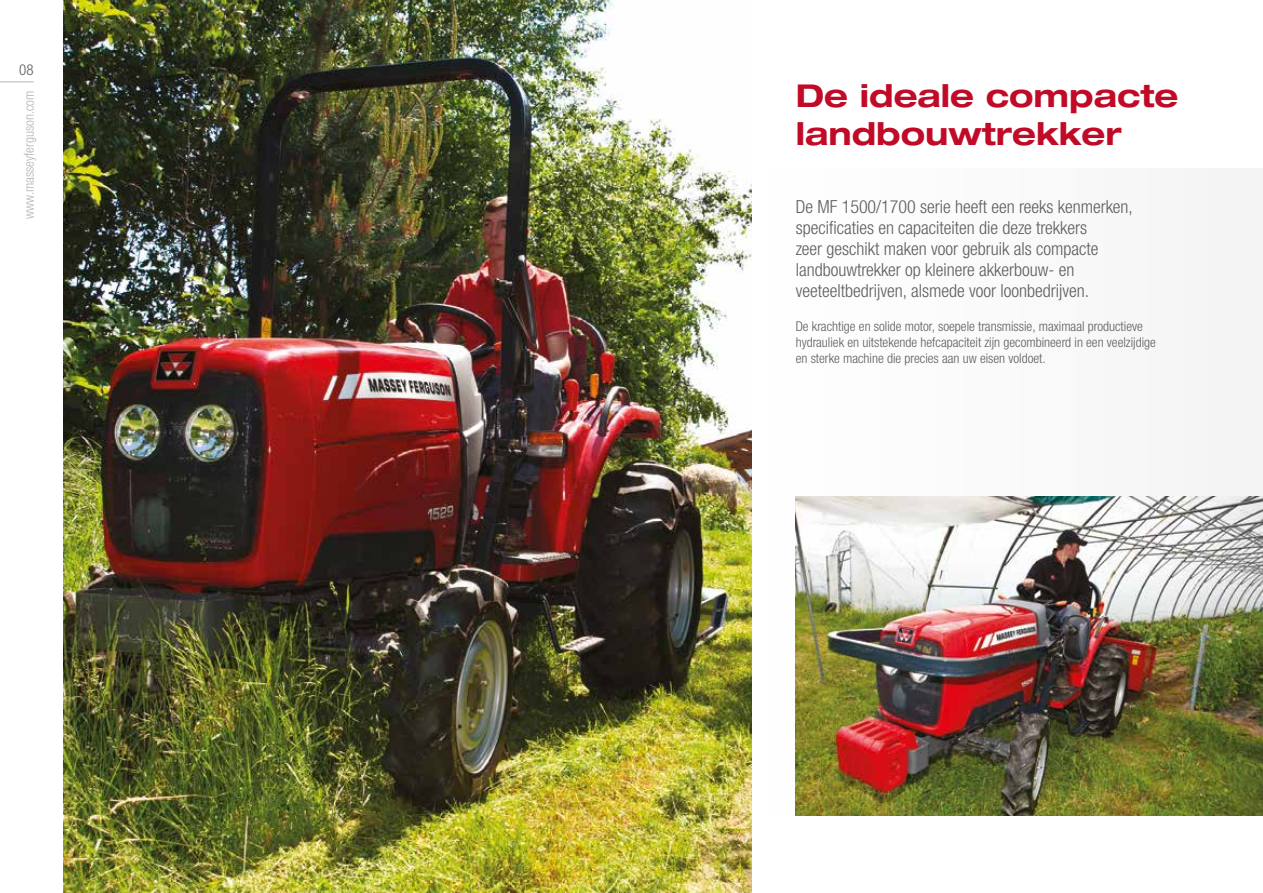
<style>
.page{position:relative;width:1263px;height:893px;background:#fff}
.page>*{position:absolute;margin:0;border:0;box-sizing:border-box;transform-origin:0 0}
.t1{font:700 expanded 31.5px/37.8px "Helvetica Neue";color:#c10a27}
.t2{font:300 condensed 18px/21px "Helvetica Neue LTW1 G";color:#5f5e5e}
.t3{font:300 condensed 15px "Helvetica Neue LTW1 G";color:#5f5e5e}
.t4{font:300 condensed 13.5px/15.8px "Helvetica Neue LTW1 G";color:#5f5e5e}
.t5{font:300 condensed 13.5px "Helvetica Neue LTW1 G";color:#b6b5b5}
</style>
<div class="page">
<div style="left:752px;top:169px;width:511px;height:647px;background:#fafafa"></div>
<img style="left:64px;top:0;width:688px;height:893px">
<img style="left:796px;top:497px;width:467px;height:319px">
<hr style="left:0;top:81px;width:34px;height:1px;background:#b6b5b5">
<p class="t3" style="left:19px;top:61px;width:16px">08</p>
<p class="t5" style="left:21px;top:219px;width:130px;rotate:-90deg">www.masseyferguson.com</p>
<h1 class="t1" style="left:796px;top:76px;width:384px">De ideale compacte landbouwtrekker</h1>
<p class="t2" style="left:796px;top:196px;width:339px">De MF 1500/1700 serie heeft een reeks kenmerken, specificaties en capaciteiten die deze trekkers<br>zeer geschikt maken voor gebruik als compacte landbouwtrekker op kleinere akkerbouw- en veeteeltbedrijven, alsmede voor loonbedrijven.</p>
<p class="t4" style="left:796px;top:319px;width:362px">De krachtige en solide motor, soepele transmissie, maximaal productieve hydrauliek en uitstekende hefcapaciteit zijn gecombineerd in een veelzijdige en sterke machine die precies aan uw eisen voldoet.</p>
</div>
